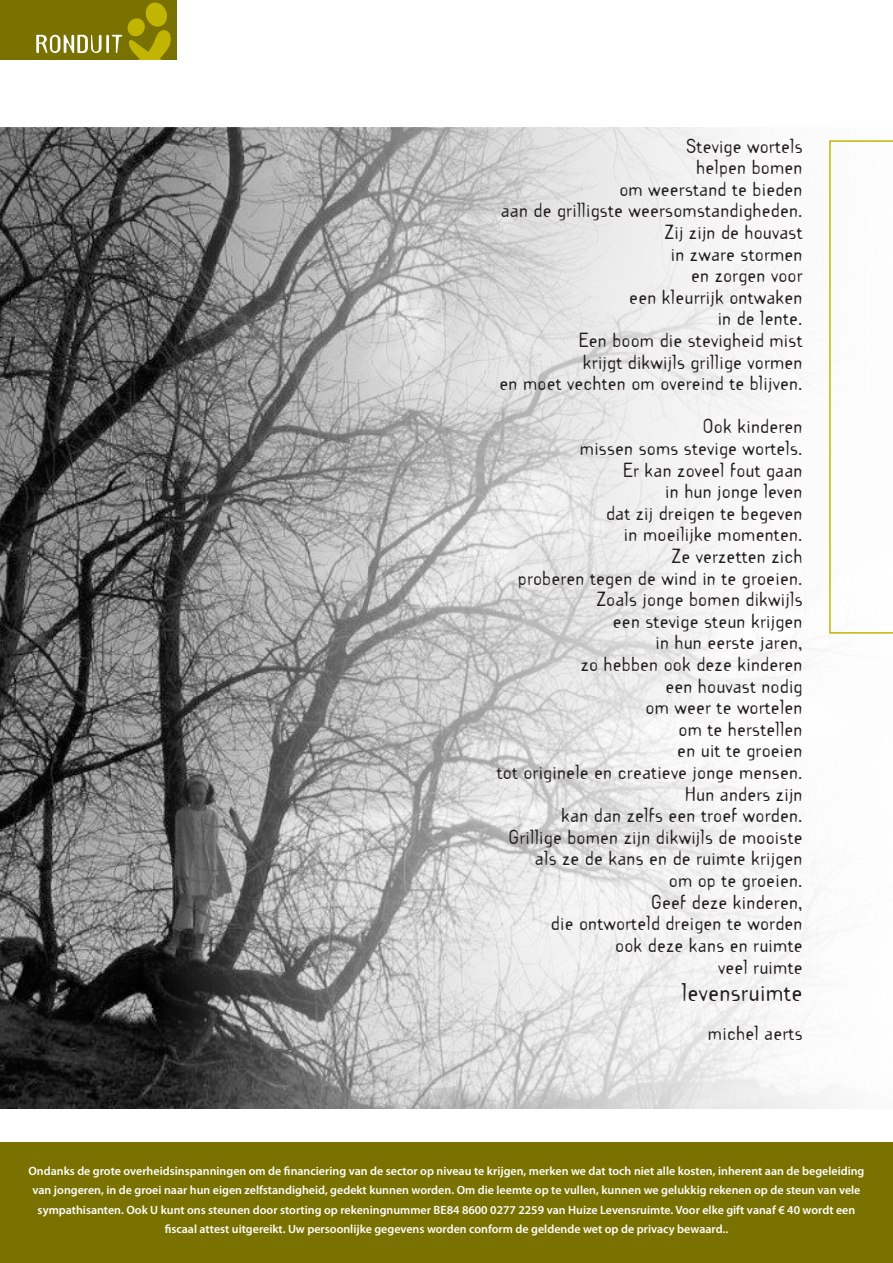
<style>
.page{position:relative;width:893px;height:1263px;background:#fff}
.page>*{position:absolute;margin:0;border:0;box-sizing:border-box;transform-origin:0 0}
.t1{font:22.5px "Template Gothic";letter-spacing:.01em;color:#231f20}
.t2{font:18px/21.6px "Template Gothic";letter-spacing:.01em;color:#231f20;text-align:right}
.t3{font:600 12px/19.5px "Myriad Pro";color:#fff;text-align:center}
</style>
<div class="page">
<div style="left:0;top:1142px;width:893px;height:121px;background:#7a7200"></div>
<div style="left:0;top:0;width:177px;height:60px;background:#7a7200"></div>
<svg style="left:36px;top:2px;width:135px;height:58px"></svg>
<img style="left:0;top:128px;width:893px;height:981px">
<p class="t2" style="left:499px;top:134px;width:305px">Stevige wortels<br>helpen bomen<br>om weerstand te bieden<br>aan de grilligste weersomstandigheden.<br>Zij zijn de houvast<br>in zware stormen<br>en zorgen voor<br>een kleurrijk ontwaken<br>in de lente.<br>Een boom die stevigheid mist<br>krijgt dikwijls grillige vormen<br>en moet vechten om overeind te blijven.</p>
<p class="t2" style="left:497px;top:415px;width:307px">Ook kinderen<br>missen soms stevige wortels.<br>Er kan zoveel fout gaan<br>in hun jonge leven<br>dat zij dreigen te begeven<br>in moeilijke momenten.<br>Ze verzetten zich<br>proberen tegen de wind in te groeien.<br>Zoals jonge bomen dikwijls<br>een stevige steun krijgen<br>in hun eerste jaren,<br>zo hebben ook deze kinderen<br>een houvast nodig<br>om weer te wortelen<br>om te herstellen<br>en uit te groeien<br>tot originele en creatieve jonge mensen.<br>Hun anders zijn<br>kan dan zelfs een troef worden.<br>Grillige bomen zijn dikwijls de mooiste als ze de kans en de ruimte krijgen<br>om op te groeien.<br>Geef deze kinderen,<br>die ontworteld dreigen te worden<br>ook deze kans en ruimte<br>veel ruimte</p>
<p class="t1" style="left:682px;top:976px;width:122px">levensruimte</p>
<p class="t2" style="left:708px;top:1021px;width:96px">michel aerts</p>
<p class="t3" style="left:28px;top:1161px;width:838px">Ondanks de grote overheidsinspanningen om de financiering van de sector op niveau te krijgen, merken we dat toch niet alle kosten, inherent aan de begeleiding van jongeren, in de groei naar hun eigen zelfstandigheid, gedekt kunnen worden. Om die leemte op te vullen, kunnen we gelukkig rekenen op de steun van vele sympathisanten. Ook U kunt ons steunen door storting op rekeningnummer BE84 8600 0277 2259 van Huize Levensruimte. Voor elke gift vanaf € 40 wordt een fiscaal attest uitgereikt. Uw persoonlijke gegevens worden conform de geldende wet op de privacy bewaard..</p>
</div>
